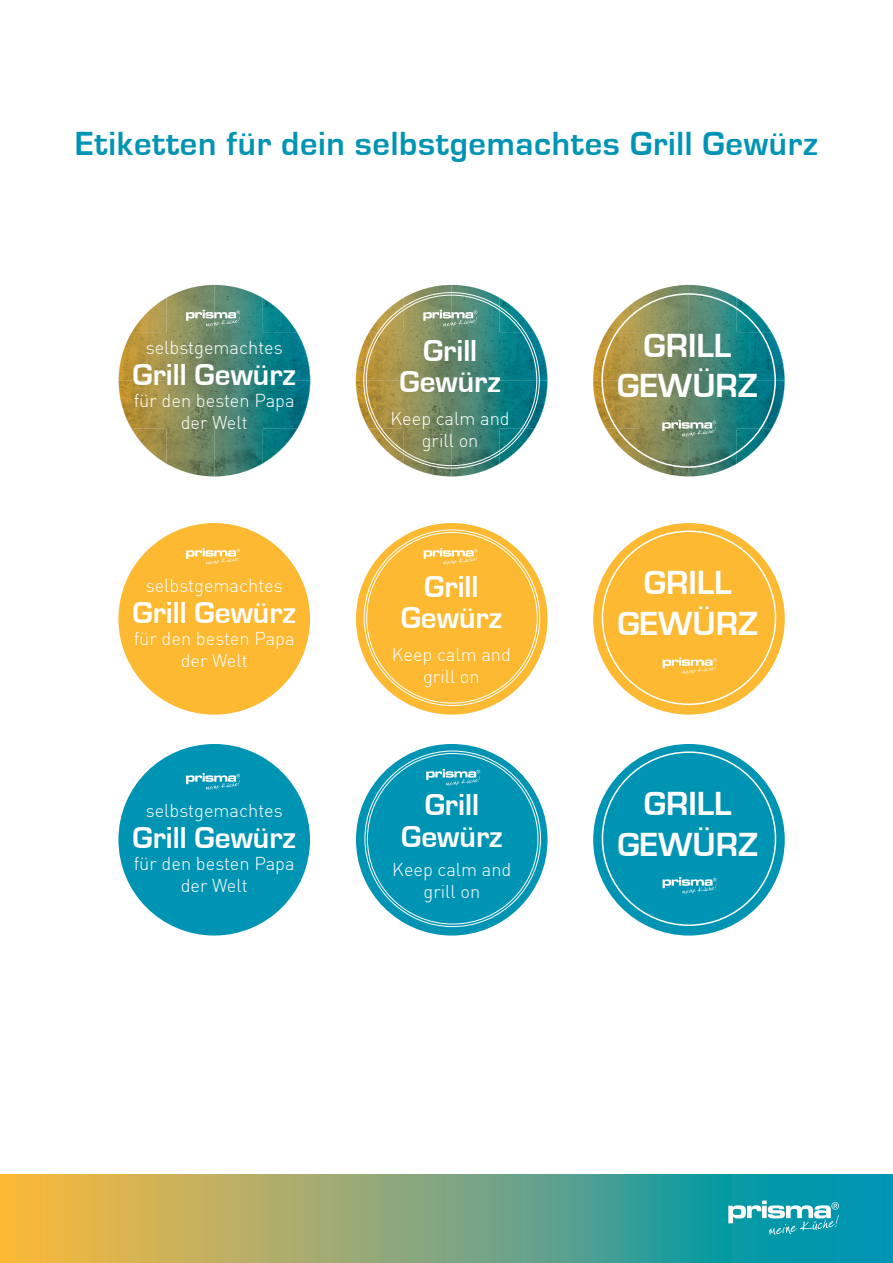
<style>
.page{position:relative;width:893px;height:1263px;background:#fff}
.page>*{position:absolute;margin:0;border:0;box-sizing:border-box;transform-origin:0 0}
.t1{font:700 34.5px "Eurostile";letter-spacing:.02em;color:#0094b4}
.t2{font:700 34.5px/40.5px "Eurostile";color:#fff;text-align:center}
.t3{font:700 31.35px/31.3px "Eurostile";color:#fff;text-align:center}
.t4{font:300 18.3px/21.9px "DIN";color:#fff;text-align:center}
</style>
<div class="page">
<img style="left:132px;top:298px;width:34px;height:35px">
<img style="left:166px;top:289px;width:20px;height:44px">
<img style="left:119px;top:333px;width:67px;height:96px">
<img style="left:132px;top:429px;width:34px;height:35px">
<img style="left:166px;top:429px;width:20px;height:43px">
<svg style="left:186px;top:285px;width:124px;height:191px"></svg>
<div style="left:118px;top:523px;width:192px;height:192px;background:#fdb931;border-radius:50%"></div>
<svg style="left:186px;top:548px;width:54px;height:16px"></svg>
<div style="left:356px;top:523px;width:191px;height:192px;background:#fdb931;border-radius:50%"></div>
<svg style="left:424px;top:548px;width:54px;height:16px"></svg>
<img style="left:606px;top:298px;width:35px;height:35px">
<img style="left:606px;top:429px;width:35px;height:35px">
<img style="left:641px;top:288px;width:21px;height:45px">
<img style="left:593px;top:333px;width:69px;height:96px">
<img style="left:641px;top:429px;width:21px;height:44px">
<svg style="left:662px;top:285px;width:123px;height:191px"></svg>
<div style="left:593px;top:523px;width:192px;height:192px;background:#fdb931;border-radius:50%"></div>
<svg style="left:663px;top:657px;width:53px;height:17px"></svg>
<div style="left:118px;top:744px;width:192px;height:191px;background:#0094b4;border-radius:50%"></div>
<svg style="left:186px;top:773px;width:54px;height:17px"></svg>
<div style="left:593px;top:744px;width:192px;height:191px;background:#0094b4;border-radius:50%"></div>
<svg style="left:663px;top:877px;width:53px;height:17px"></svg>
<img style="left:369px;top:298px;width:35px;height:35px">
<img style="left:404px;top:289px;width:19px;height:44px">
<img style="left:356px;top:333px;width:67px;height:96px">
<img style="left:369px;top:429px;width:35px;height:35px">
<img style="left:404px;top:429px;width:19px;height:43px">
<svg style="left:423px;top:285px;width:124px;height:191px"></svg>
<div style="left:356px;top:744px;width:191px;height:191px;background:#0094b4;border-radius:50%"></div>
<svg style="left:426px;top:769px;width:54px;height:17px"></svg>
<svg style="left:0;top:1175px;width:893px;height:88px;background:#7ca67b"></svg>
<svg style="left:728px;top:1200px;width:111px;height:35px"></svg>
<h1 class="t1" style="left:75px;top:125px;width:744px">Etiketten für dein selbstgemachtes Grill Gewürz</h1>
<p class="t4" style="left:146px;top:336px;width:138px">selbstgemachtes</p>
<h2 class="t3" style="left:133px;top:360px;width:165px">Grill Gewürz</h2>
<p class="t4" style="left:134px;top:389px;width:162px">für den besten Papa der Welt</p>
<p class="t4" style="left:146px;top:574px;width:138px">selbstgemachtes</p>
<h2 class="t3" style="left:133px;top:598px;width:165px">Grill Gewürz</h2>
<p class="t4" style="left:134px;top:627px;width:162px">für den besten Papa der Welt</p>
<p class="t4" style="left:146px;top:799px;width:138px">selbstgemachtes</p>
<h2 class="t3" style="left:133px;top:823px;width:165px">Grill Gewürz</h2>
<p class="t4" style="left:134px;top:853px;width:162px">für den besten Papa der Welt</p>
<h2 class="t3" style="left:399px;top:336px;width:103px">Grill<br>Gewürz</h2>
<p class="t4" style="left:390px;top:407px;width:121px">Keep calm and grill on</p>
<h2 class="t3" style="left:401px;top:572px;width:103px">Grill<br>Gewürz</h2>
<p class="t4" style="left:392px;top:643px;width:121px">Keep calm and grill on</p>
<h2 class="t3" style="left:401px;top:790px;width:103px">Grill<br>Gewürz</h2>
<p class="t4" style="left:392px;top:858px;width:121px">Keep calm and grill on</p>
<h1 class="t2" style="left:617px;top:326px;width:142px">GRILL<br>GEWÜRZ</h1>
<h1 class="t2" style="left:617px;top:563px;width:142px">GRILL<br>GEWÜRZ</h1>
<h1 class="t2" style="left:617px;top:784px;width:142px">GRILL<br>GEWÜRZ</h1>
</div>
